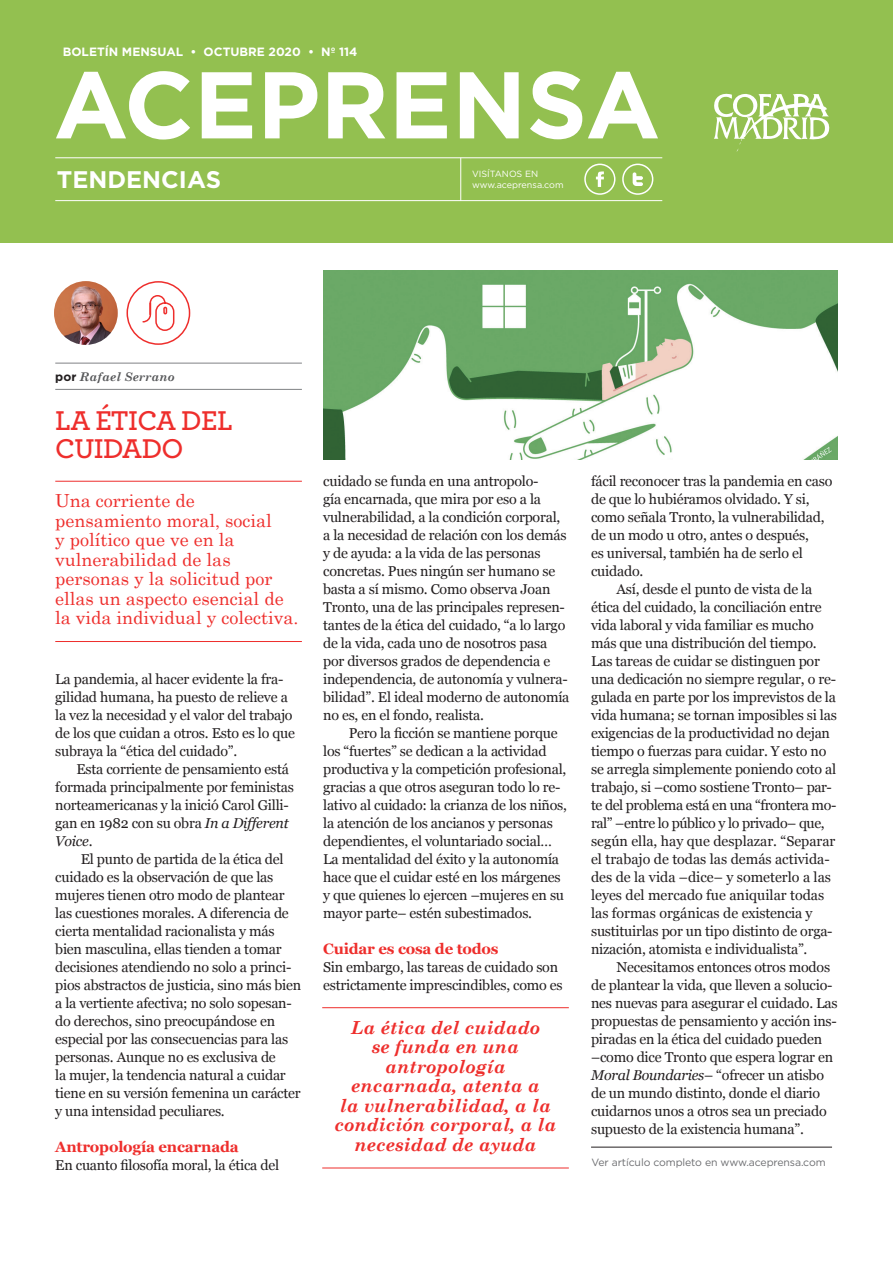
<style>
.page{position:relative;width:893px;height:1263px;background:#fff}
.page>*{position:absolute;margin:0;border:0;box-sizing:border-box;transform-origin:0 0}
.t1{font:700 94.5px "Gotham";color:#fff}
.t2{font:600 28.5px/28.5px "Archer";letter-spacing:-.02em;color:#ee2e2c}
.t3{font:700 24px "Gotham";color:#fff}
.t4{font:18px/19.5px "Century Schoolbook";color:#ee2e2c}
.t5{font:italic 700 18px/19.5px "Century Schoolbook";color:#ee2e2c;text-align:center}
.t6{font:700 15px "Georgia";letter-spacing:-.015em;color:#ee2e2c}
.t7{font:14.25px/18px "Georgia";letter-spacing:-.015em;color:#231f20}
.t8{font:700 12px "Gotham";color:#fff}
.t9{font:italic 700 12px "Century Schoolbook";color:#57585a}
.t10{font:10.5px "Gotham";letter-spacing:-.01em;color:#6c6d70}
.t11{font:9px/10.8px "Gotham";color:#fff}
.s1{font-family:"Gotham";font-style:normal;color:#231f20}
.s2{font-style:italic}
</style>
<div class="page">
<div style="left:0;top:0;width:893px;height:243px;background:#93c050"></div>
<hr style="left:55px;top:157px;width:607px;height:1px;background:#fff">
<hr style="left:55px;top:200px;width:607px;height:1px;background:#fff">
<hr style="left:460px;top:158px;width:1px;height:43px;background:#fff">
<div style="left:584px;top:164px;width:31px;height:31px;border:2px solid #fff;border-radius:50%"></div>
<svg style="left:596px;top:171px;width:8px;height:16px"></svg>
<div style="left:622px;top:164px;width:31px;height:31px;border:2px solid #fff;border-radius:50%"></div>
<svg style="left:633px;top:172px;width:10px;height:14px"></svg>
<svg style="left:714px;top:93px;width:116px;height:59px"></svg>
<hr style="left:55px;top:363px;width:247px;height:1px;background:#808285">
<hr style="left:55px;top:389px;width:247px;height:1px;background:#808285">
<hr style="left:55px;top:481px;width:247px;height:1px;background:#ee2e2c">
<hr style="left:55px;top:641px;width:247px;height:1px;background:#ee2e2c">
<hr style="left:322px;top:1007px;width:247px;height:1px;background:#ee2e2c">
<hr style="left:322px;top:1167px;width:247px;height:1px;background:#ee2e2c">
<hr style="left:591px;top:1147px;width:241px;height:1px;background:#231f20">
<img style="left:323px;top:270px;width:515px;height:189px">
<svg style="left:126px;top:281px;width:65px;height:64px"></svg>
<img style="left:54px;top:281px;width:64px;height:64px;border-radius:32px">
<p class="t8" style="left:63px;top:44px;width:296px">BOLETÍN MENSUAL • OCTUBRE 2020 • Nº 114</p>
<h1 class="t1" style="left:54px;top:42px;width:608px">ACEPRENSA</h1>
<h3 class="t3" style="left:57px;top:163px;width:166px">TENDENCIAS</h3>
<p class="t11" style="left:472px;top:169px;width:93px">VISÍTANOS EN www.aceprensa.com</p>
<p class="t9" style="left:55px;top:369px;width:121px"><span class="s1">por</span> Rafael Serrano</p>
<h2 class="t2" style="left:55px;top:404px;width:179px">LA ÉTICA DEL<br>CUIDADO</h2>
<p class="t4" style="left:55px;top:490px;width:245px">Una corriente de pensamiento moral, social<br>y político que ve en la vulnerabilidad de las personas y la solicitud por ellas un aspecto esencial de la vida individual y colectiva.</p>
<p class="t7" style="left:55px;top:670px;width:241px">La pandemia, al hacer evidente la fra&shy;gilidad humana, ha puesto de relieve a la vez la necesidad y el valor del trabajo de los que cuidan a otros. Esto es lo que subraya la “ética del cuidado”.</p>
<p class="t7" style="left:55px;top:760px;width:240px;text-indent:21px">Esta corriente de pensamiento está formada principalmente por feministas norteamericanas y la inició Carol Gilli&shy;gan en 1982 con su obra <span class="s2">In a Different<br>Voice</span>.</p>
<p class="t7" style="left:55px;top:850px;width:248px;text-indent:26px">El punto de partida de la ética del cuidado es la observación de que las mujeres tienen otro modo de plantear las cuestiones morales. A diferencia de cierta mentalidad racionalista y más bien masculina, ellas tienden a tomar decisiones atendiendo no solo a princi&shy;pios abstractos de justicia, sino más bien a la vertiente afectiva; no solo sopesan&shy;do derechos, sino preocupándose en especial por las consecuencias para las personas. Aunque no es exclusiva de<br>la mujer, la tendencia natural a cuidar tiene en su versión femenina un carácter y una intensidad peculiares.</p>
<p class="t6" style="left:55px;top:1136px;width:185px">Antropología encarnada</p>
<p class="t7" style="left:55px;top:1156px;width:225px">En cuanto filosofía moral, la ética del</p>
<p class="t7" style="left:323px;top:472px;width:248px">cuidado se funda en una antropolo-<br>gía encarnada, que mira por eso a la vulnerabilidad, a la condición corporal, a la necesidad de relación con los demás y de ayuda: a la vida de las personas concretas. Pues ningún ser humano se basta a sí mismo. Como observa Joan Tronto, una de las principales represen&shy;tantes de la ética del cuidado, “a lo largo de la vida, cada uno de nosotros pasa por diversos grados de dependencia e independencia, de autonomía y vulnera&shy;bilidad”. El ideal moderno de autonomía no es, en el fondo, realista.</p>
<p class="t7" style="left:323px;top:724px;width:245px;text-indent:26px">Pero la ficción se mantiene porque los “fuertes” se dedican a la actividad productiva y la competición profesional, gracias a que otros aseguran todo lo re&shy;lativo al cuidado: la crianza de los niños, la atención de los ancianos y personas dependientes, el voluntariado social… La mentalidad del éxito y la autonomía hace que el cuidar esté en los márgenes y que quienes lo ejercen –mujeres en su mayor parte– estén subestimados.</p>
<p class="t6" style="left:323px;top:938px;width:177px">Cuidar es cosa de todos</p>
<p class="t7" style="left:323px;top:958px;width:241px">Sin embargo, las tareas de cuidado son estrictamente imprescindibles, como es</p>
<p class="t5" style="left:334px;top:1017px;width:224px">La ética del cuidado<br>se funda en una antropología encarnada, atenta a<br>la vulnerabilidad, a la condición corporal, a la necesidad de ayuda</p>
<p class="t7" style="left:591px;top:472px;width:243px">fácil reconocer tras la pandemia en caso de que lo hubiéramos olvidado. Y si, como señala Tronto, la vulnerabilidad, de un modo u otro, antes o después,<br>es universal, también ha de serlo el cuidado.</p>
<p class="t7" style="left:591px;top:580px;width:247px;text-indent:26px">Así, desde el punto de vista de la ética del cuidado, la conciliación entre vida laboral y vida familiar es mucho más que una distribución del tiempo.<br>Las tareas de cuidar se distinguen por una dedicación no siempre regular, o re&shy;gulada en parte por los imprevistos de la vida humana; se tornan imposibles si las exigencias de la productividad no dejan tiempo o fuerzas para cuidar. Y esto no se arregla simplemente poniendo coto al trabajo, si –como sostiene Tronto– par&shy;te del problema está en una “frontera mo&shy;ral” –entre lo público y lo privado– que, según ella, hay que desplazar. “Separar el trabajo de todas las demás activida&shy;des de la vida –dice– y someterlo a las leyes del mercado fue aniquilar todas las formas orgánicas de existencia y sustituirlas por un tipo distinto de orga&shy;nización, atomista e individualista”.</p>
<p class="t7" style="left:591px;top:958px;width:248px;text-indent:26px">Necesitamos entonces otros modos de plantear la vida, que lleven a solucio&shy;nes nuevas para asegurar el cuidado. Las propuestas de pensamiento y acción ins&shy;piradas en la ética del cuidado pueden –como dice Tronto que espera lograr en <span class="s2">Moral Boundaries</span>– “ofrecer un atisbo de un mundo distinto, donde el diario cuidarnos unos a otros sea un preciado supuesto de la existencia humana”.</p>
<p class="t10" style="left:591px;top:1156px;width:236px">Ver artículo completo en www.aceprensa.com</p>
</div>
